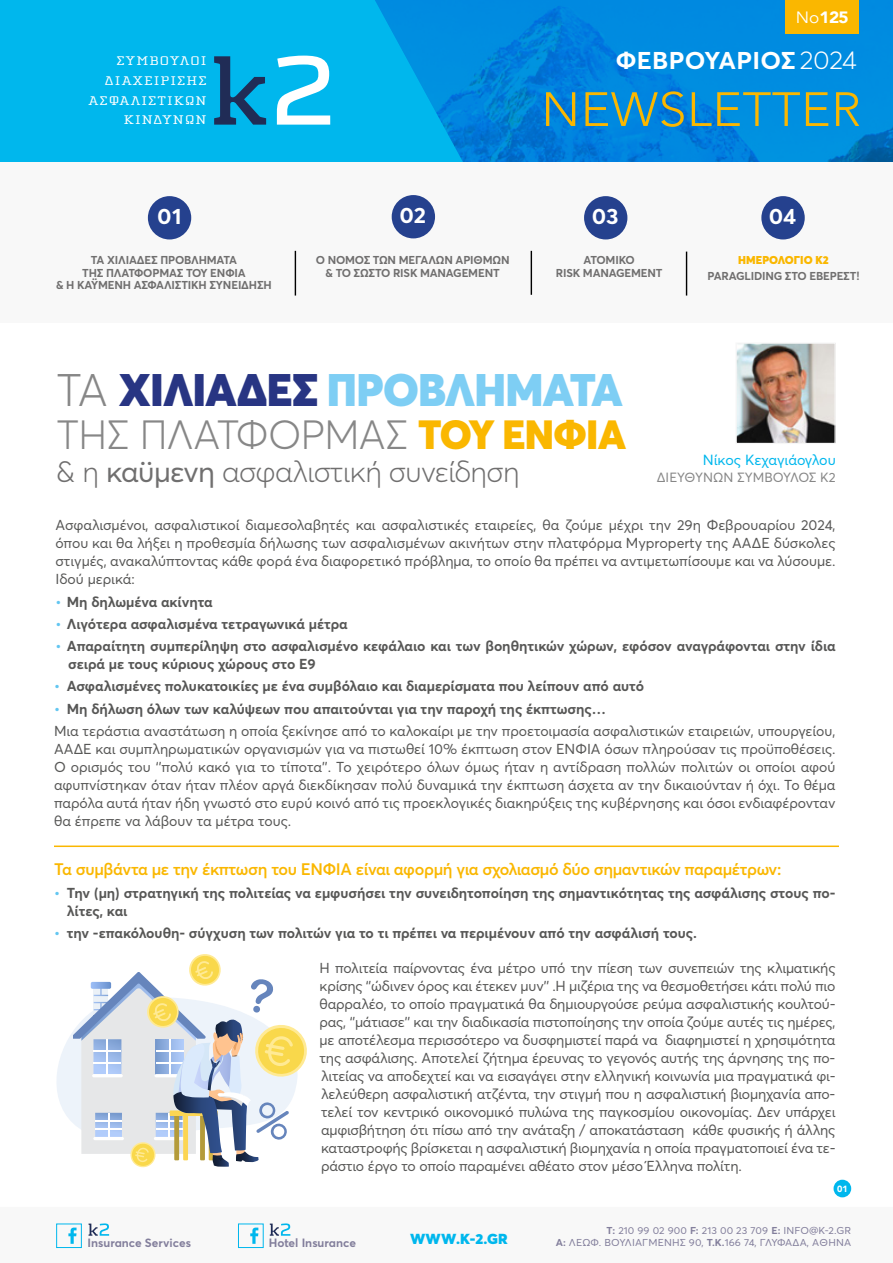
<style>
.page{position:relative;width:893px;height:1263px;background:#fff}
.page>*{position:absolute;margin:0;border:0;box-sizing:border-box;transform-origin:0 0}
.t1{font:300 47.7px "Avenir";letter-spacing:.01em;color:#fab700;scale:1.05 1}
.t2{font:900 45px "Averta";letter-spacing:-.015em;color:#7ecef4}
.t3{font:300 40.2px "Averta";letter-spacing:-.015em;color:#878787}
.t4{font:300 29.25px "Averta";letter-spacing:-.02em;color:#706f6f}
.t5{font:700 24px "Averta";letter-spacing:.015em;color:#fff;scale:1.05 1}
.t6{font:700 21.9px "Averta";letter-spacing:-.015em;color:#fff;scale:1.05 1}
.t7{font:600 16.5px "Averta";letter-spacing:-.02em;color:#fab700}
.t8{font:900 16.35px "Avenir";color:#fff;scale:1.05 1}
.t9{font:14.55px "Averta";letter-spacing:-.005em;color:#00b7ed}
.t10{font:900 14.4px "Averta";color:#00b7ed;scale:1.05 1}
.t11{font:14.25px/18px "Averta";letter-spacing:-.005em;color:#575756;text-align:justify}
.t12{font:700 14.25px/18px "Averta";letter-spacing:-.005em;color:#575756}
.t13{font:13.2px "Averta";letter-spacing:.005em;color:#878787}
.t14{font:12.9px/19.8px "Cholla Slab Gr";letter-spacing:.065em;color:#fff;text-align:right;scale:1.24 1}
.t15{font:700 11.85px "Averta";color:#837f9c}
.t16{font:700 11.4px/12.8px "Averta";letter-spacing:-.015em;color:#706f6f;text-align:center}
.t17{font:900 11.25px "Averta";letter-spacing:.005em;color:#fab700}
.t18{font:9.9px/12px "Averta";letter-spacing:.01em;color:#837f9c;text-align:right;scale:1.05 1}
.t19{font:900 9px "Avenir";color:#fff}
.s1{font-weight:400}
.s2{font-weight:300;font-size:25.5px}
.s3{font-weight:300;color:#878787}
.s4{color:#283583}
.s5{font-weight:900;color:#fab700}
.s6{color:#62c6f1}
.s7{font-weight:700;color:#62c6f1}
.s8{font-weight:700}
</style>
<div class="page">
<div style="left:0;top:0;width:367px;height:162px;background:#00b7ed"></div>
<img style="left:367px;top:0;width:526px;height:162px">
<div style="left:0;top:163px;width:893px;height:160px;background:#f8f8f8"></div>
<svg style="left:214px;top:56px;width:52px;height:69px;background:#0c7eaf"></svg>
<svg style="left:277px;top:56px;width:53px;height:69px"></svg>
<div style="left:148px;top:196px;width:43px;height:43px;background:#25418e;border-radius:50%"></div>
<div style="left:392px;top:195px;width:43px;height:43px;background:#25418e;border-radius:50%"></div>
<div style="left:584px;top:196px;width:43px;height:43px;background:#25418e;border-radius:50%"></div>
<div style="left:761px;top:196px;width:44px;height:43px;background:#25418e;border-radius:50%"></div>
<hr style="left:531px;top:251px;width:1px;height:44px;background:#000">
<hr style="left:295px;top:251px;width:1px;height:45px;background:#000">
<img style="left:737px;top:344px;width:97px;height:98px">
<div style="left:735px;top:342px;width:101px;height:102px;border:1px solid #f6f6f6"></div>
<svg style="left:68px;top:1227px;width:9px;height:17px"></svg>
<div style="left:56px;top:1223px;width:26px;height:25px;border:1px solid #00b7ed"></div>
<svg style="left:250px;top:1227px;width:8px;height:17px"></svg>
<div style="left:238px;top:1223px;width:26px;height:25px;border:1px solid #00b7ed"></div>
<svg style="left:89px;top:1223px;width:20px;height:13px"></svg>
<svg style="left:270px;top:1223px;width:20px;height:13px"></svg>
<div style="left:833px;top:1180px;width:18px;height:17px;background:#00b7ed;border-radius:50%"></div>
<div style="left:786px;top:0;width:73px;height:33px;background:#fab700"></div>
<hr style="left:686px;top:252px;width:1px;height:44px;background:#000">
<svg style="left:57px;top:1032px;width:16px;height:91px"></svg>
<svg style="left:73px;top:954px;width:234px;height:214px"></svg>
<hr style="left:54px;top:845px;width:785px;height:2px;background:#fab700">
<p class="t14" style="left:89px;top:51px;width:97px">ΣΥΜΒΟΥΛΟΙ<br>ΔΙΑΧΕΙΡΙΣΗΣ<br>ΑΣΦΑΛΙΣΤΙΚΩΝ<br>ΚΙΝΔΥΝΩΝ</p>
<p class="t8" style="left:796px;top:3px;width:52px"><span class="s1">No</span>125</p>
<h3 class="t5" style="left:616px;top:45px;width:231px">ΦΕΒΡΟΥΑΡΙΟΣ <span class="s2">2024</span></h3>
<h1 class="t1" style="left:541px;top:81px;width:306px">NEWSLETTER</h1>
<h3 class="t6" style="left:157px;top:203px;width:25px">01</h3>
<h3 class="t6" style="left:400px;top:202px;width:27px">02</h3>
<h3 class="t6" style="left:592px;top:203px;width:27px">03</h3>
<h3 class="t6" style="left:769px;top:203px;width:28px">04</h3>
<p class="t16" style="left:556px;top:253px;width:108px">ΑΤΟΜΙΚΟ<br>RISK MANAGEMENT</p>
<p class="t17" style="left:738px;top:252px;width:92px">HMEΡΟΛΟΓΙΟ Κ2</p>
<p class="t16" style="left:316px;top:253px;width:195px">Ο ΝΟΜΟΣ ΤΩΝ ΜΕΓΑΛΩΝ ΑΡΙΘΜΩΝ &amp; ΤΟ ΣΩΣΤΟ RISK MANAGEMENT</p>
<p class="t16" style="left:56px;top:253px;width:217px">ΤΑ ΧΙΛΙΑΔΕΣ ΠΡΟΒΛΗΜΑΤΑ<br>ΤΗΣ ΠΛΑΤΦΟΡΜΑΣ ΤΟΥ ΕΝΦΙΑ<br>&amp; Η ΚΑΫΜΕΝΗ ΑΣΦΑΛΙΣΤΙΚΗ ΣΥΝΕΙΔΗΣΗ</p>
<p class="t16" style="left:707px;top:269px;width:154px">PARAGLIDING ΣΤΟ ΕΒΕΡΕΣΤ!</p>
<h2 class="t2" style="left:56px;top:361px;width:568px"><span class="s3">ΤΑ</span> <span class="s4">ΧΙΛΙΑΔΕΣ</span> ΠΡΟΒΛΗΜΑΤΑ</h2>
<h3 class="t3" style="left:56px;top:410px;width:571px">ΤΗΣ ΠΛΑΤΦΟΡΜΑΣ <span class="s5">ΤΟΥ ΕΝΦΙΑ</span></h3>
<h3 class="t4" style="left:56px;top:453px;width:465px">&amp; η <span class="s1">καϋμενη</span> ασφαλιστική συνείδηση</h3>
<p class="t9" style="left:703px;top:451px;width:134px">Nίκος Κεχαγιάογλου</p>
<p class="t13" style="left:657px;top:469px;width:181px">ΔΙΕΥΘΎΝΩΝ ΣΎΜΒΟΥΛΟΣ Κ2</p>
<p class="t11" style="left:56px;top:516px;width:782px">Ασφαλισμένοι, ασφαλιστικοί διαμεσολαβητές και ασφαλιστικές εταιρείες, θα ζούμε μέχρι την 29η Φεβρουαρίου 2024, όπου και θα λήξει η προθεσμία δήλωσης των ασφαλισμένων ακινήτων στην πλατφόρμα Myproperty της ΑΑΔΕ δύσκολες στιγμές, ανακαλύπτοντας κάθε φορά ένα διαφορετικό πρόβλημα, το οποίο θα πρέπει να αντιμετωπίσουμε και να λύσουμε.<br>Ιδού μερικά:</p>
<p class="t12" style="left:56px;top:592px;width:159px"><span class="s6">•</span> Μη δηλωμένα ακίνητα</p>
<p class="t12" style="left:56px;top:615px;width:294px"><span class="s6">•</span> Λιγότερα ασφαλισμένα τετραγωνικά μέτρα</p>
<p class="t12" style="left:68px;top:637px;width:769px;text-indent:-13px"><span class="s6">•</span> Απαραίτητη συμπερίληψη στο ασφαλισμένο κεφάλαιο και των βοηθητικών χώρων, εφόσον αναγράφονται στην ίδια σειρά με τους κύριους χώρους στο Ε9</p>
<p class="t12" style="left:54px;top:677px;width:592px"><span class="s6">•</span> Ασφαλισμένες πολυκατοικίες με ένα συμβόλαιο και διαμερίσματα που λείπουν από αυτό</p>
<p class="t11" style="left:54px;top:697px;width:783px;line-height:22.2px"><span class="s7">•</span> <span class="s8">Μη δήλωση όλων των καλύψεων που απαιτούνται για την παροχή της έκπτωσης…<br></span>Μια τεράστια αναστάτωση η οποία ξεκίνησε από το καλοκαίρι με την προετοιμασία ασφαλιστικών εταιρειών, υπουργείου,</p>
<p class="t11" style="left:54px;top:740px;width:783px">ΑΑΔΕ και συμπληρωματικών οργανισμών για να πιστωθεί 10% έκπτωση στον ΕΝΦΙΑ όσων πληρούσαν τις προϋποθέσεις.<br>Ο ορισμός του ‘’πολύ κακό για το τίποτα’’. Το χειρότερο όλων όμως ήταν η αντίδραση πολλών πολιτών οι οποίοι αφού αφυπνίστηκαν όταν ήταν πλέον αργά διεκδίκησαν πολύ δυναμικά την έκπτωση άσχετα αν την δικαιούνταν ή όχι. Το θέμα παρόλα αυτά ήταν ήδη γνωστό στο ευρύ κοινό από τις προεκλογικές διακηρύξεις της κυβέρνησης και όσοι ενδιαφέρονταν θα έπρεπε να λάβουν τα μέτρα τους.</p>
<p class="t7" style="left:54px;top:859px;width:729px">Τα συμβάντα με την έκπτωση του ΕΝΦΙΑ είναι αφορμή για σχολιασμό δύο σημαντικών παραμέτρων:</p>
<p class="t12" style="left:67px;top:883px;width:770px;text-indent:-13px"><span class="s6">•</span> Την (μη) στρατηγική της πολιτείας να εμφυσήσει την συνειδητοποίηση της σημαντικότητας της ασφάλισης στους πο&shy;λίτες, και</p>
<p class="t12" style="left:54px;top:923px;width:644px"><span class="s6">•</span> την -επακόλουθη- σύγχυση των πολιτών για το τι πρέπει να περιμένουν από την ασφάλισή τους.</p>
<p class="t11" style="left:319px;top:959px;width:517px">Η πολιτεία παίρνοντας ένα μέτρο υπό την πίεση των συνεπειών της κλιματικής κρίσης ‘’ώδινεν όρος και έτεκεν μυν’’ .Η μιζέρια της να θεσμοθετήσει κάτι πολύ πιο θαρραλέο, το οποίο πραγματικά θα δημιουργούσε ρεύμα ασφαλιστικής κουλτού&shy;ρας, ‘’μάτιασε’’ και την διαδικασία πιστοποίησης την οποία ζούμε αυτές τις ημέρες, με αποτέλεσμα περισσότερο να δυσφημιστεί παρά να διαφημιστεί η χρησιμότητα της ασφάλισης. Αποτελεί ζήτημα έρευνας το γεγονός αυτής της άρνησης της πο&shy;λιτείας να αποδεχτεί και να εισαγάγει στην ελληνική κοινωνία μια πραγματικά φι&shy;λελεύθερη ασφαλιστική ατζέντα, την στιγμή που η ασφαλιστική βιομηχανία απο&shy;τελεί τον κεντρικό οικονομικό πυλώνα της παγκοσμίου οικονομίας. Δεν υπάρχει αμφισβήτηση ότι πίσω από την ανάταξη / αποκατάσταση κάθε φυσικής ή άλλης καταστροφής βρίσκεται η ασφαλιστική βιομηχανία η οποία πραγματοποιεί ένα τε&shy;ράστιο έργο το οποίο παραμένει αθέατο στον μέσο Έλληνα πολίτη.</p>
<p class="t15" style="left:88px;top:1235px;width:105px">Insurance Services</p>
<p class="t15" style="left:269px;top:1235px;width:89px">Hotel Insurance</p>
<p class="t10" style="left:410px;top:1230px;width:95px">WWW.K-2.GR</p>
<p class="t19" style="left:837px;top:1181px;width:12px">01</p>
<p class="t18" style="left:556px;top:1224px;width:283px"><span class="s8">T:</span> 210 99 02 900 <span class="s8">F:</span> 213 00 23 709 <span class="s8">E:</span> INFO@K-2.GR<br><span class="s8">A:</span> ΛΕΩΦ. ΒΟΥΛΙΑΓΜΈΝΗΣ 90, <span class="s8">T.K.</span>166 74, ΓΛΥΦΆΔΑ, AΘΗΝΑ</p>
</div>
